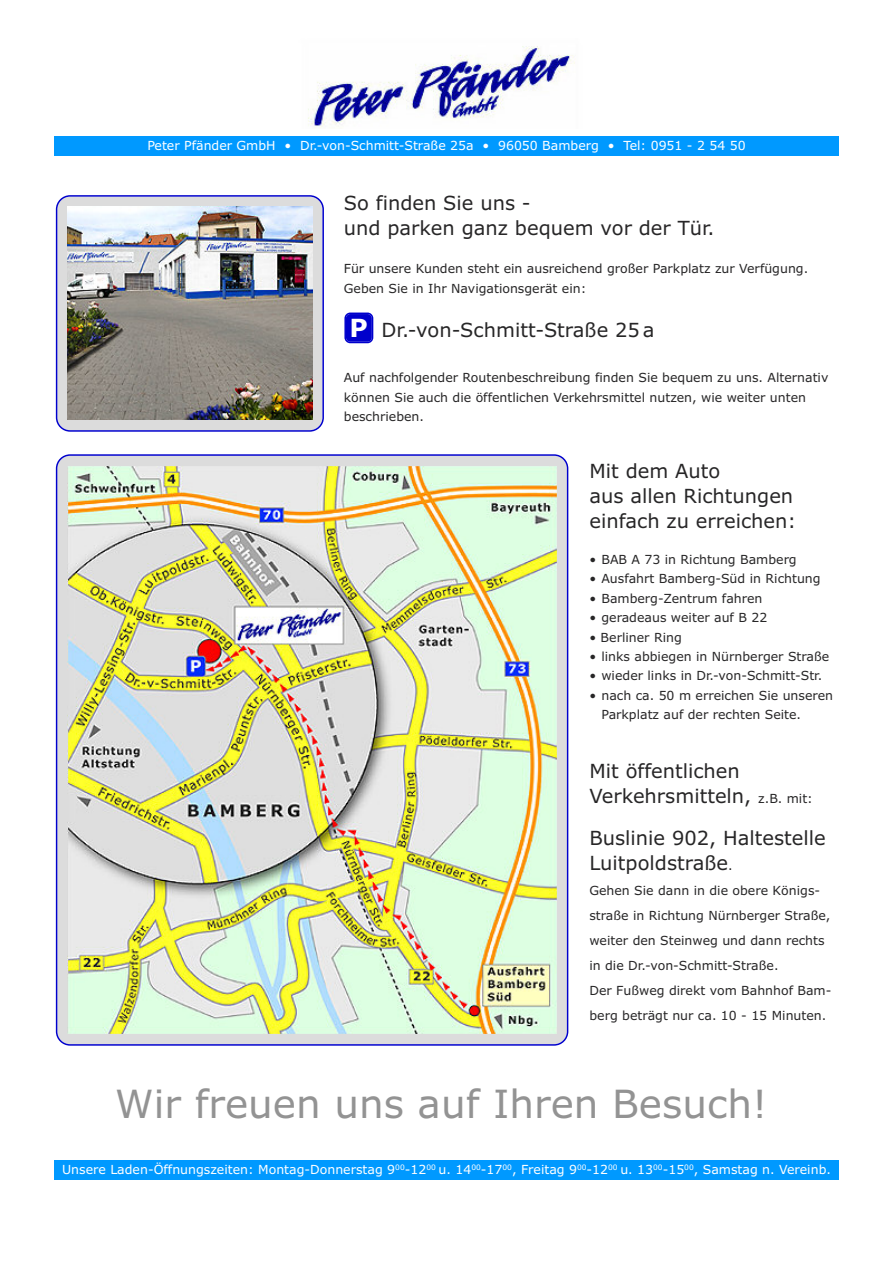
<style>
.page{position:relative;width:893px;height:1263px;background:#fff}
.page>*{position:absolute;margin:0;border:0;box-sizing:border-box;transform-origin:0 0}
.t1{font:39px "Verdana";color:#939393}
.t2{font:19.5px/25px "Verdana";color:#272627}
.t3{font:12.45px/25px "Verdana";color:#272627}
.t4{font:12.45px "Verdana";color:#fff}
.s1{font-weight:700;font-size:25.05px;color:#fff}
.s2{font-size:12.45px}
</style>
<div class="page">
<img style="left:308px;top:46px;width:267px;height:81px">
<svg style="left:56px;top:195px;width:268px;height:237px;background:#bebed9"></svg>
<img style="left:68px;top:207px;width:244px;height:213px">
<svg style="left:56px;top:454px;width:512px;height:592px;background:#b3b5d9"></svg>
<img style="left:68px;top:466px;width:488px;height:568px">
<svg style="left:344px;top:313px;width:29px;height:30px"></svg>
<div style="left:54px;top:136px;width:785px;height:20px;background:#09f"></div>
<div style="left:54px;top:1160px;width:785px;height:20px;background:#09f"></div>
<p class="t4" style="left:147px;top:139px;width:600px">Peter Pfänder GmbH • Dr.-von-Schmitt-Straße 25a • 96050 Bamberg • Tel: 0951 - 2 54 50</p>
<h2 class="t2" style="left:344px;top:191px;width:372px">So finden Sie uns -<br>und parken ganz bequem vor der Tür.</h2>
<p class="t3" style="left:344px;top:259px;width:466px;line-height:19.5px">Für unsere Kunden steht ein ausreichend großer Parkplatz zur Verfügung.<br>Geben Sie in Ihr Navigationsgerät ein:</p>
<h2 class="t2" style="left:350px;top:318px;width:306px"><span class="s1">P</span> Dr.-von-Schmitt-Straße 25a</h2>
<p class="t3" style="left:344px;top:368px;width:486px;line-height:19.5px">Auf nachfolgender Routenbeschreibung finden Sie bequem zu uns. Alternativ können Sie auch die öffentlichen Verkehrsmittel nutzen, wie weiter unten beschrieben.</p>
<h2 class="t2" style="left:589px;top:458px;width:208px">Mit dem Auto<br>aus allen Richtungen einfach zu erreichen:</h2>
<p class="t3" style="left:589px;top:547px;width:209px">• BAB A 73 in Richtung Bamberg</p>
<p class="t3" style="left:589px;top:566px;width:233px">• Ausfahrt Bamberg-Süd in Richtung</p>
<p class="t3" style="left:589px;top:586px;width:175px">• Bamberg-Zentrum fahren</p>
<p class="t3" style="left:589px;top:605px;width:179px">• geradeaus weiter auf B 22</p>
<p class="t3" style="left:589px;top:625px;width:94px">• Berliner Ring</p>
<p class="t3" style="left:589px;top:644px;width:241px">• links abbiegen in Nürnberger Straße</p>
<p class="t3" style="left:589px;top:664px;width:234px">• wieder links in Dr.-von-Schmitt-Str.</p>
<p class="t3" style="left:601px;top:686px;width:233px;line-height:19.5px;text-indent:-12px">• nach ca. 50 m erreichen Sie unseren<br>Parkplatz auf der rechten Seite.</p>
<h2 class="t2" style="left:589px;top:759px;width:225px">Mit öffentlichen<br>Verkehrsmitteln, <span class="s2">z.B. mit:</span></h2>
<h2 class="t2" style="left:589px;top:825px;width:238px">Buslinie 902, Haltestelle<br>Luitpoldstraße<span class="s2">.</span></h2>
<p class="t3" style="left:589px;top:878px;width:244px">Gehen Sie dann in die obere Königs&shy;straße in Richtung Nürnberger Straße, weiter den Steinweg und dann rechts in die Dr.-von-Schmitt-Straße.<br>Der Fußweg direkt vom Bahnhof Bam&shy;berg beträgt nur ca. 10 - 15 Minuten.</p>
<h1 class="t1" style="left:115px;top:1081px;width:654px">Wir freuen uns auf Ihren Besuch!</h1>
<p class="t4" style="left:62px;top:1162px;width:770px">Unsere Laden-Öffnungszeiten: Montag-Donnerstag 9<sup>00</sup>-12<sup>00</sup> u. 14<sup>00</sup>-17<sup>00</sup>, Freitag 9<sup>00</sup>-12<sup>00</sup> u. 13<sup>00</sup>-15<sup>00</sup>, Samstag n. Vereinb.</p>
</div>
